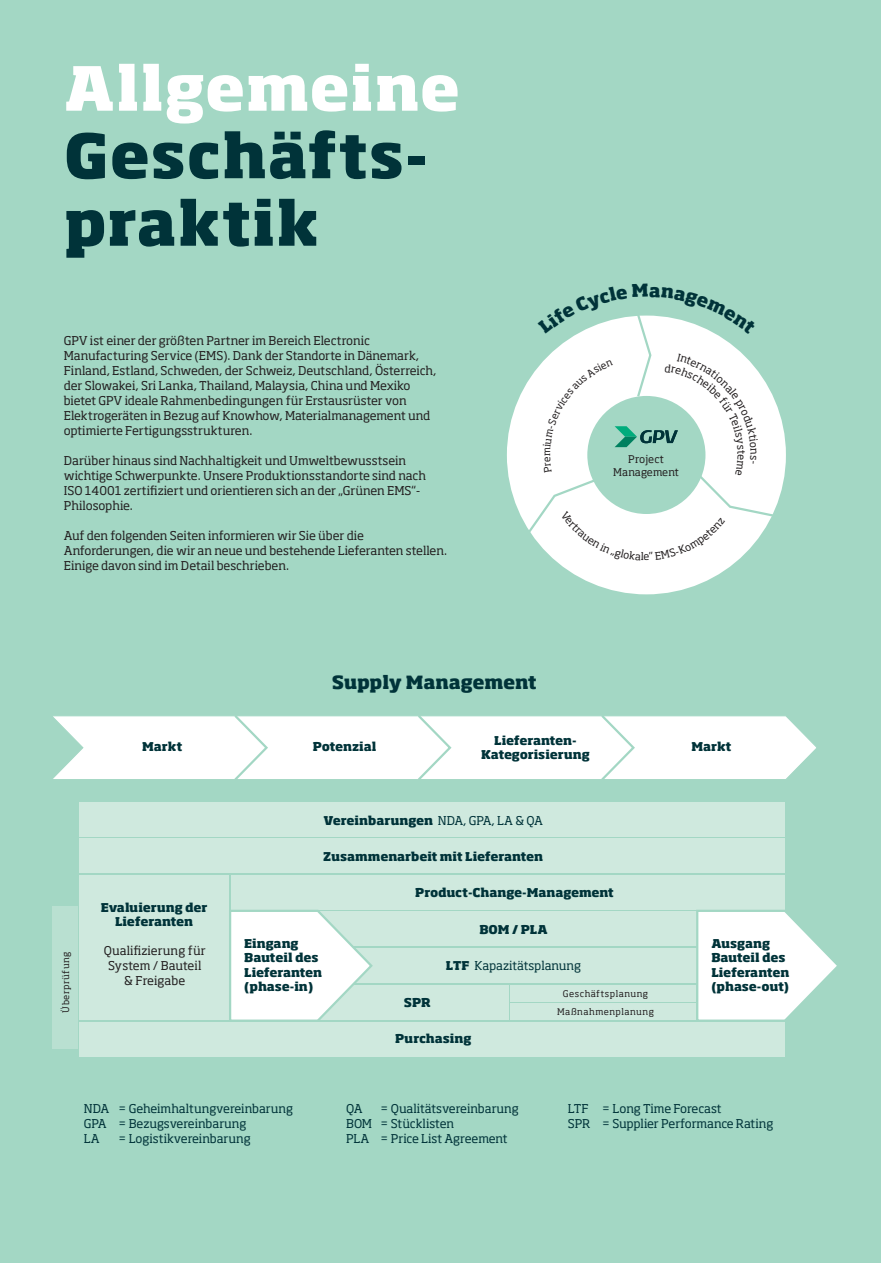
<style>
.page{position:relative;width:881px;height:1263px;background:#fff}
.page>*{position:absolute;margin:0;border:0;box-sizing:border-box;transform-origin:0 0}
.Payoff_WHIT{font:800 60px/67.5px "Soho Std";letter-spacing:.02em;color:#fff}
.Payoff_WHIT-2{font:800 60px "Soho Std";letter-spacing:.02em;color:#003339}
.Copy_BLACK{font:800 18px "Soho Std";letter-spacing:-.015em;color:#003339}
.GPV_brød{font:12px/15px "Soho Std";color:#231f20}
.t1{font:800 12px/14.4px "Soho Std";letter-spacing:-.01em;color:#003339;text-align:center}
.t2{font:12px "Soho Std";letter-spacing:-.005em;color:#003339}
.GPV_brød-2{font:10.5px/13.5px "Soho Std";letter-spacing:.005em;color:#231f20;text-align:center}
.t3{font:9px "Soho Std";letter-spacing:.06em;color:#231f20}
.s1{color:#003339}
.s2{font-weight:400}
.s3{font-weight:800}
</style>
<div class="page">
<div style="left:0;top:0;width:880px;height:1263px;background:#a3d7c4"></div>
<div style="left:79px;top:838px;width:705px;height:35px;background:#cfe9de"></div>
<div style="left:79px;top:802px;width:705px;height:34px;background:#cfe9de"></div>
<div style="left:79px;top:875px;width:150px;height:145px;background:#cfe9de"></div>
<div style="left:231px;top:875px;width:553px;height:34px;background:#cfe9de"></div>
<div style="left:317px;top:911px;width:383px;height:35px;background:#cfe9de"></div>
<div style="left:317px;top:948px;width:383px;height:35px;background:#cfe9de"></div>
<div style="left:319px;top:985px;width:189px;height:35px;background:#cfe9de"></div>
<div style="left:79px;top:1022px;width:705px;height:34px;background:#cfe9de"></div>
<svg style="left:694px;top:908px;width:143px;height:115px"></svg>
<div style="left:510px;top:985px;width:185px;height:16px;background:#cfe9de"></div>
<div style="left:510px;top:1003px;width:185px;height:17px;background:#cfe9de"></div>
<svg style="left:231px;top:909px;width:143px;height:111px"></svg>
<div style="left:53px;top:716px;width:763px;height:63px;background:#fff"></div>
<svg style="left:598px;top:716px;width:38px;height:63px;background:#f6fbf9"></svg>
<svg style="left:415px;top:716px;width:38px;height:63px;background:#f6fbf9"></svg>
<svg style="left:232px;top:716px;width:37px;height:63px;background:#f6fbf9"></svg>
<div style="left:506px;top:316px;width:279px;height:278px;background:#fff;border-radius:50%"></div>
<div style="left:52px;top:907px;width:26px;height:142px;background:#b9e0d1"></div>
<svg style="left:525px;top:315px;width:251px;height:246px"></svg>
<p class="Payoff_WHIT" style="left:64px;top:53px;width:397px">Allgemeine<br><span class="s1">Geschäfts-</span></p>
<p class="Payoff_WHIT-2" style="left:64px;top:184px;width:256px">praktik</p>
<p class="GPV_brød" style="left:64px;top:333px;width:374px">GPV ist einer der größten Partner im Bereich Electronic Manufacturing Service (EMS). Dank der Standorte in Dänemark, Finland, Estland, Schweden, der Schweiz, Deutschland, Österreich, der Slowakei, Sri Lanka, Thailand, Malaysia, China und Mexiko bietet GPV ideale Rahmenbedingungen für Erstausrüster von Elektrogeräten in Bezug auf Knowhow, Materialmanagement und optimierte Fertigungsstrukturen.</p>
<p class="GPV_brød" style="left:64px;top:453px;width:363px">Darüber hinaus sind Nachhaltigkeit und Umweltbewusstsein wichtige Schwerpunkte. Unsere Produktionsstandorte sind nach ISO 14001 zertifiziert und orientieren sich an der „Grünen EMS“- Philosophie.</p>
<p class="GPV_brød" style="left:64px;top:528px;width:384px">Auf den folgenden Seiten informieren wir Sie über die<br>Anforderungen, die wir an neue und bestehende Lieferanten stellen.<br>Einige davon sind im Detail beschrieben.</p>
<p class="Copy_BLACK" style="left:331px;top:670px;width:206px">Supply Management</p>
<p class="GPV_brød-2" style="left:613px;top:452px;width:67px">Project<br>Management</p>
<p class="t1" style="left:142px;top:739px;width:42px">Markt</p>
<p class="t1" style="left:312px;top:739px;width:65px">Potenzial</p>
<p class="t1" style="left:481px;top:733px;width:110px">Lieferanten-<br>Kategorisierung</p>
<p class="t1" style="left:691px;top:739px;width:42px">Markt</p>
<p class="t3" style="left:60px;top:1013px;width:63px;rotate:-90deg">Überprüfung</p>
<p class="t1" style="left:101px;top:900px;width:108px">Evaluierung der<br>Lieferanten</p>
<p class="GPV_brød" style="left:104px;top:943px;width:103px;text-align:center">Qualifizierung für<br>System / Bauteil</p>
<p class="GPV_brød" style="left:124px;top:973px;width:63px">&amp; Freigabe</p>
<p class="t1" style="left:323px;top:813px;width:221px">Vereinbarungen <span class="s2">NDA, GPA, LA &amp; QA</span></p>
<p class="t1" style="left:323px;top:849px;width:221px">Zusammenarbeit mit Lieferanten</p>
<p class="t1" style="left:415px;top:885px;width:200px">Product-Change-Management</p>
<p class="t1" style="left:479px;top:921px;width:70px">BOM / PLA</p>
<p class="t2" style="left:446px;top:958px;width:137px"><span class="s3">LTF</span> Kapazitätsplanung</p>
<p class="t1" style="left:403px;top:995px;width:28px">SPR</p>
<p class="t1" style="left:395px;top:1031px;width:78px">Purchasing</p>
<p class="t1" style="left:244px;top:936px;width:80px;text-align:left">Eingang<br>Bauteil des<br>Lieferanten (phase-in)</p>
<p class="t1" style="left:711px;top:936px;width:80px;text-align:left">Ausgang<br>Bauteil des<br>Lieferanten (phase-out)</p>
<p class="t3" style="left:562px;top:987px;width:87px">Geschäftsplanung</p>
<p class="t3" style="left:557px;top:1006px;width:98px">Maßnahmenplanung</p>
<p class="t2" style="left:84px;top:1101px;width:210px">NDA = Geheimhaltungvereinbarung</p>
<p class="t2" style="left:84px;top:1116px;width:164px">GPA = Bezugsvereinbarung</p>
<p class="t2" style="left:84px;top:1131px;width:17px">LA</p>
<p class="t2" style="left:118px;top:1131px;width:134px">= Logistikvereinbarung</p>
<p class="t2" style="left:346px;top:1101px;width:18px">QA</p>
<p class="t2" style="left:380px;top:1101px;width:140px">= Qualitätsvereinbarung</p>
<p class="t2" style="left:346px;top:1116px;width:110px">BOM = Stücklisten</p>
<p class="t2" style="left:346px;top:1131px;width:163px">PLA = Price List Agreement</p>
<p class="t2" style="left:567px;top:1101px;width:155px">LTF = Long Time Forecast</p>
<p class="t2" style="left:567px;top:1116px;width:207px">SPR = Supplier Performance Rating</p>
</div>
